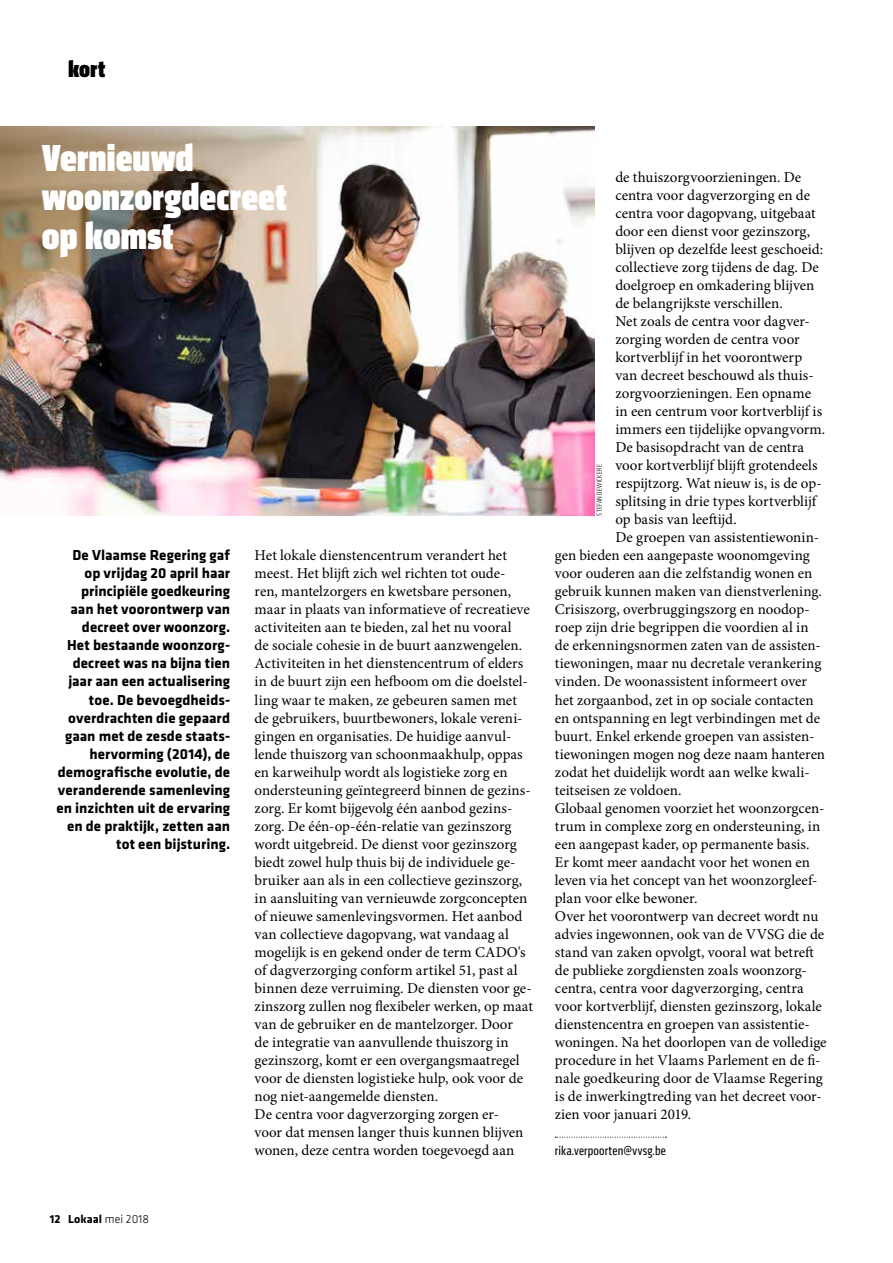
<style>
.page{position:relative;width:893px;height:1263px;background:#fff}
.page>*{position:absolute;margin:0;border:0;box-sizing:border-box;transform-origin:0 0}
.t1{font:900 condensed 39px/39px "Klavika Display";letter-spacing:-.005em;color:#fff}
.t2{font:900 condensed 24px "Klavika Display";color:#000}
.t3{font:15px/18px "Minion Pro";color:#000}
.t4{font:700 15px/18px "Klavika";letter-spacing:.005em;color:#000;text-align:right}
.t5{font:13.5px "Klavika Condensed";letter-spacing:.015em;color:#000}
.t6{font:700 12px "Klavika";letter-spacing:.005em;color:#000}
.t7{font:300 7.5px "Klavika Condensed";letter-spacing:.035em;color:#000}
.s1{font-weight:300}
</style>
<div class="page">
<svg style="left:555px;top:1137px;width:112px;height:1px"></svg>
<img style="left:0;top:127px;width:594px;height:389px">
<h2 class="t2" style="left:68px;top:55px;width:39px">kort</h2>
<h1 class="t1" style="left:42px;top:140px;width:247px">Vernieuwd woonzorgdecreet op komst</h1>
<p class="t4" style="left:57px;top:546px;width:175px">De Vlaamse Regering gaf op vrijdag 20 april haar principiële goedkeuring aan het voorontwerp van decreet over woonzorg.<br>Het bestaande woonzorg&shy;decreet was na bijna tien jaar aan een actualisering toe. De bevoegdheids&shy;overdrachten die gepaard gaan met de zesde staats&shy;hervorming (2014), de demografische evolutie, de veranderende samenleving en inzichten uit de ervaring en de praktijk, zetten aan tot een bijsturing.</p>
<p class="t3" style="left:255px;top:547px;width:280px">Het lokale dienstencentrum verandert het meest. Het blijft zich wel richten tot oude-<br>ren, mantelzorgers en kwetsbare personen, maar in plaats van informatieve of recreatieve activiteiten aan te bieden, zal het nu vooral<br>de sociale cohesie in de buurt aanzwengelen.<br>Activiteiten in het dienstencentrum of elders in de buurt zijn een hefboom om die doelstel&shy;ling waar te maken, ze gebeuren samen met de gebruikers, buurtbewoners, lokale vereni&shy;gingen en organisaties. De huidige aanvul&shy;lende thuiszorg van schoonmaakhulp, oppas en karweihulp wordt als logistieke zorg en ondersteuning geïntegreerd binnen de gezins&shy;zorg. Er komt bijgevolg één aanbod gezins&shy;zorg. De één-op-één-relatie van gezinszorg wordt uitgebreid. De dienst voor gezinszorg biedt zowel hulp thuis bij de individuele ge&shy;bruiker aan als in een collectieve gezinszorg, in aansluiting van vernieuwde zorgconcepten of nieuwe samenlevingsvormen. Het aanbod van collectieve dagopvang, wat vandaag al mogelijk is en gekend onder de term CADO's of dagverzorging conform artikel 51, past al binnen deze verruiming. De diensten voor ge&shy;zinszorg zullen nog flexibeler werken, op maat van de gebruiker en de mantelzorger. Door<br>de integratie van aanvullende thuiszorg in gezinszorg, komt er een overgangsmaatregel voor de diensten logistieke hulp, ook voor de nog niet-aangemelde diensten.<br>De centra voor dagverzorging zorgen er-<br>voor dat mensen langer thuis kunnen blijven wonen, deze centra worden toegevoegd aan</p>
<p class="t3" style="left:615px;top:169px;width:187px">de thuiszorgvoorzieningen. De</p>
<p class="t3" style="left:615px;top:187px;width:196px">centra voor dagverzorging en de</p>
<p class="t3" style="left:615px;top:205px;width:202px">centra voor dagopvang, uitgebaat</p>
<p class="t3" style="left:615px;top:223px;width:196px">door een dienst voor gezinszorg,</p>
<p class="t3" style="left:615px;top:241px;width:209px">blijven op dezelfde leest geschoeid:</p>
<p class="t3" style="left:615px;top:259px;width:205px">collectieve zorg tijdens de dag. De</p>
<p class="t3" style="left:615px;top:277px;width:201px">doelgroep en omkadering blijven</p>
<p class="t3" style="left:615px;top:295px;width:169px">de belangrijkste verschillen.</p>
<p class="t3" style="left:615px;top:313px;width:196px">Net zoals de centra voor dagver-</p>
<p class="t3" style="left:615px;top:331px;width:186px">zorging worden de centra voor</p>
<p class="t3" style="left:615px;top:349px;width:188px">kortverblijf in het voorontwerp</p>
<p class="t3" style="left:615px;top:367px;width:200px">van decreet beschouwd als thuis-</p>
<p class="t3" style="left:615px;top:385px;width:197px">zorgvoorzieningen. Een opname</p>
<p class="t3" style="left:615px;top:403px;width:208px">in een centrum voor kortverblijf is</p>
<p class="t3" style="left:615px;top:421px;width:212px">immers een tijdelijke opvangvorm.</p>
<p class="t3" style="left:615px;top:439px;width:190px">De basisopdracht van de centra</p>
<p class="t3" style="left:615px;top:457px;width:204px">voor kortverblijf blijft grotendeels</p>
<p class="t3" style="left:615px;top:475px;width:208px">respijtzorg. Wat nieuw is, is de op-</p>
<p class="t3" style="left:615px;top:493px;width:202px">splitsing in drie types kortverblijf</p>
<p class="t3" style="left:615px;top:511px;width:123px">op basis van leeftijd.</p>
<p class="t3" style="left:615px;top:529px;width:205px">De groepen van assistentiewonin-</p>
<p class="t3" style="left:555px;top:547px;width:257px">gen bieden een aangepaste woonomgeving</p>
<p class="t3" style="left:555px;top:565px;width:259px">voor ouderen aan die zelfstandig wonen en</p>
<p class="t3" style="left:555px;top:583px;width:268px">gebruik kunnen maken van dienstverlening.</p>
<p class="t3" style="left:555px;top:601px;width:256px">Crisiszorg, overbruggingszorg en noodop-</p>
<p class="t3" style="left:555px;top:619px;width:255px">roep zijn drie begrippen die voordien al in</p>
<p class="t3" style="left:555px;top:637px;width:267px">de erkenningsnormen zaten van de assisten-</p>
<p class="t3" style="left:555px;top:655px;width:268px">tiewoningen, maar nu decretale verankering</p>
<p class="t3" style="left:555px;top:673px;width:254px">vinden. De woonassistent informeert over</p>
<p class="t3" style="left:555px;top:691px;width:260px">het zorgaanbod, zet in op sociale contacten</p>
<p class="t3" style="left:555px;top:709px;width:267px">en ontspanning en legt verbindingen met de</p>
<p class="t3" style="left:555px;top:727px;width:261px">buurt. Enkel erkende groepen van assisten-</p>
<p class="t3" style="left:555px;top:745px;width:272px">tiewoningen mogen nog deze naam hanteren</p>
<p class="t3" style="left:555px;top:763px;width:256px">zodat het duidelijk wordt aan welke kwali-</p>
<p class="t3" style="left:555px;top:781px;width:128px">teitseisen ze voldoen.</p>
<p class="t3" style="left:555px;top:799px;width:271px">Globaal genomen voorziet het woonzorgcen-</p>
<p class="t3" style="left:555px;top:817px;width:267px">trum in complexe zorg en ondersteuning, in</p>
<p class="t3" style="left:555px;top:835px;width:256px">een aangepast kader, op permanente basis.</p>
<p class="t3" style="left:555px;top:853px;width:257px">Er komt meer aandacht voor het wonen en</p>
<p class="t3" style="left:555px;top:871px;width:264px">leven via het concept van het woonzorgleef-</p>
<p class="t3" style="left:555px;top:889px;width:144px">plan voor elke bewoner.</p>
<p class="t3" style="left:555px;top:907px;width:265px">Over het voorontwerp van decreet wordt nu</p>
<p class="t3" style="left:555px;top:925px;width:271px">advies ingewonnen, ook van de VVSG die de</p>
<p class="t3" style="left:555px;top:943px;width:260px">stand van zaken opvolgt, vooral wat betreft</p>
<p class="t3" style="left:555px;top:961px;width:253px">de publieke zorgdiensten zoals woonzorg-</p>
<p class="t3" style="left:555px;top:979px;width:250px">centra, centra voor dagverzorging, centra</p>
<p class="t3" style="left:555px;top:997px;width:268px">voor kortverblijf, diensten gezinszorg, lokale</p>
<p class="t3" style="left:555px;top:1015px;width:256px">dienstencentra en groepen van assistentie-</p>
<p class="t3" style="left:555px;top:1033px;width:273px">woningen. Na het doorlopen van de volledige</p>
<p class="t3" style="left:555px;top:1051px;width:267px">procedure in het Vlaams Parlement en de fi-</p>
<p class="t3" style="left:555px;top:1069px;width:269px">nale goedkeuring door de Vlaamse Regering</p>
<p class="t3" style="left:555px;top:1087px;width:268px">is de inwerkingtreding van het decreet voor-</p>
<p class="t3" style="left:555px;top:1105px;width:138px">zien voor januari 2019.</p>
<p class="t5" style="left:555px;top:1142px;width:112px">rika.verpoorten@vvsg.be</p>
<p class="t7" style="left:595px;top:516px;width:53px;rotate:-90deg">STEFAN DEWICKERE</p>
<p class="t6" style="left:50px;top:1210px;width:101px">12 Lokaal <span class="s1">mei 2018</span></p>
</div>
